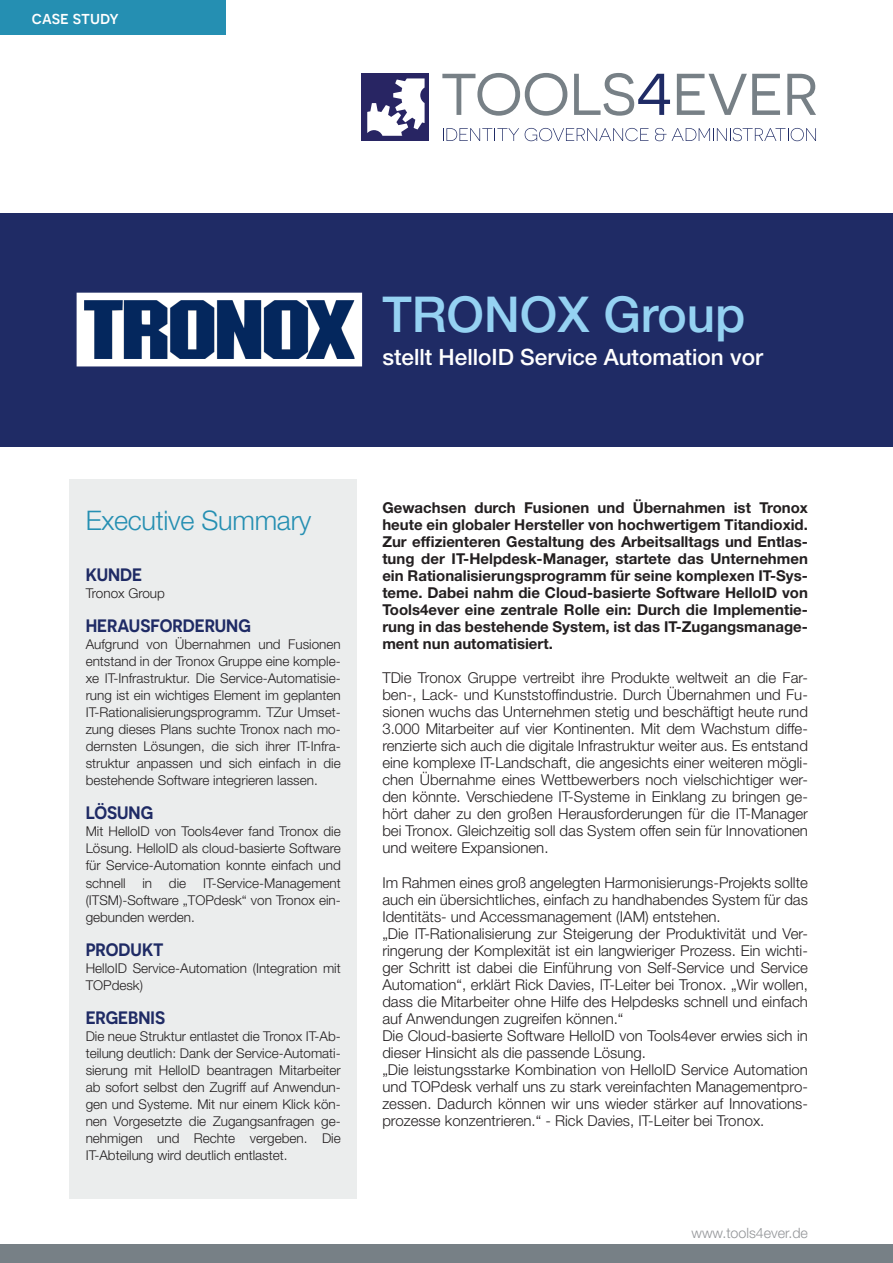
<style>
.page{position:relative;width:893px;height:1263px;background:#fff}
.page>*{position:absolute;margin:0;border:0;box-sizing:border-box;transform-origin:0 0}
.Kunde{font:500 49.5px "Helvetica Neue LT Std";color:#95d2f2}
.Executive_Summary{font:300 27px "Helvetica Neue LT Std";letter-spacing:-.01em;color:#258fb2}
.Untertitel{font:500 22.5px "Helvetica Neue LT Std";color:#fff}
.Überschrift_Caps{font:600 18px "Novecentosans";color:#1f2b65}
.t1{font:500 18px "Novecentosans";color:#fff}
.Text{font:300 15px/17px "Helvetica Neue LT Std";color:#231f20;text-align:justify}
.Text_bold{font:700 15px/17px "Helvetica Neue LT Std";color:#231f20;text-align:justify}
.t2{font:300 14.25px "Helvetica Neue LT Std";color:#939598}
.Text-2{font:300 13.5px/17px "Helvetica Neue LT Std";color:#231f20;text-align:justify}
</style>
<div class="page">
<div style="left:0;top:1245px;width:893px;height:18px;background:#778086"></div>
<div style="left:0;top:213px;width:893px;height:233px;background:#1f2b65"></div>
<div style="left:69px;top:479px;width:288px;height:720px;background:#ebeded"></div>
<div style="left:362px;top:74px;width:67px;height:67px;background:#282563"></div>
<svg style="left:367px;top:78px;width:58px;height:58px"></svg>
<svg style="left:442px;top:73px;width:125px;height:43px"></svg>
<svg style="left:574px;top:73px;width:96px;height:43px"></svg>
<svg style="left:677px;top:74px;width:103px;height:41px"></svg>
<svg style="left:787px;top:74px;width:29px;height:41px"></svg>
<svg style="left:443px;top:128px;width:76px;height:13px"></svg>
<svg style="left:525px;top:128px;width:123px;height:13px"></svg>
<svg style="left:655px;top:128px;width:11px;height:13px"></svg>
<svg style="left:672px;top:128px;width:144px;height:13px"></svg>
<div style="left:0;top:0;width:225px;height:34px;background:#258fb2"></div>
<img style="left:86px;top:302px;width:267px;height:55px">
<div style="left:77px;top:293px;width:285px;height:73px;border:8px solid #fff"></div>
<p class="t1" style="left:32px;top:7px;width:89px">case study</p>
<p class="Kunde" style="left:382px;top:284px;width:365px">TRONOX Group</p>
<p class="Untertitel" style="left:382px;top:343px;width:382px">stellt HelloID Service Automation vor</p>
<p class="Executive_Summary" style="left:86px;top:504px;width:227px">Executive Summary</p>
<p class="Überschrift_Caps" style="left:86px;top:564px;width:58px">KUNDE</p>
<p class="Text-2" style="left:86px;top:585px;width:81px">Tronox Group</p>
<p class="Überschrift_Caps" style="left:86px;top:615px;width:167px">HERAUSFORDERUNG</p>
<p class="Text-2" style="left:86px;top:636px;width:257px">Aufgrund von Übernahmen und Fusionen entstand in der Tronox Gruppe eine komple&shy;xe IT-Infrastruktur. Die Service-Automatisie&shy;rung ist ein wichtiges Element im geplanten IT-Rationalisierungsprogramm. TZur Umset&shy;zung dieses Plans suchte Tronox nach mo&shy;dernsten Lösungen, die sich ihrer IT-Infra&shy;struktur anpassen und sich einfach in die bestehende Software integrieren lassen.</p>
<p class="Überschrift_Caps" style="left:86px;top:802px;width:69px">LÖSUNG</p>
<p class="Text-2" style="left:86px;top:823px;width:257px">Mit HelloID von Tools4ever fand Tronox die Lösung. HelloID als cloud-basierte Software für Service-Automation konnte einfach und schnell in die IT-Service-Management (ITSM)-Software „TOPdesk“ von Tronox ein&shy;gebunden werden.</p>
<p class="Überschrift_Caps" style="left:86px;top:938px;width:80px">PRODUKT</p>
<p class="Text-2" style="left:86px;top:959px;width:257px">HelloID Service-Automation (Integration mit<br>TOPdesk)</p>
<p class="Überschrift_Caps" style="left:86px;top:1006px;width:81px">ERGEBNIS</p>
<p class="Text-2" style="left:86px;top:1027px;width:257px">Die neue Struktur entlastet die Tronox IT-Ab&shy;teilung deutlich: Dank der Service-Automati&shy;sierung mit HelloID beantragen Mitarbeiter ab sofort selbst den Zugriff auf Anwendun&shy;gen und Systeme. Mit nur einem Klick kön&shy;nen Vorgesetzte die Zugangsanfragen ge&shy;nehmigen und Rechte vergeben. Die IT-Abteilung wird deutlich entlastet.</p>
<p class="Text_bold" style="left:382px;top:499px;width:427px">Gewachsen durch Fusionen und Übernahmen ist Tronox heute ein globaler Hersteller von hochwertigem Titandioxid.<br>Zur effizienteren Gestaltung des Arbeitsalltags und Entlas&shy;tung der IT-Helpdesk-Manager, startete das Unternehmen ein Rationalisierungsprogramm für seine komplexen IT-Sys&shy;teme. Dabei nahm die Cloud-basierte Software HelloID von Tools4ever eine zentrale Rolle ein: Durch die Implementie&shy;rung in das bestehende System, ist das IT-Zugangsmanage&shy;ment nun automatisiert.</p>
<p class="Text" style="left:382px;top:669px;width:427px">TDie Tronox Gruppe vertreibt ihre Produkte weltweit an die Far&shy;ben-, Lack- und Kunststoffindustrie. Durch Übernahmen und Fu&shy;sionen wuchs das Unternehmen stetig und beschäftigt heute rund 3.000 Mitarbeiter auf vier Kontinenten. Mit dem Wachstum diffe&shy;renzierte sich auch die digitale Infrastruktur weiter aus. Es entstand eine komplexe IT-Landschaft, die angesichts einer weiteren mögli&shy;chen Übernahme eines Wettbewerbers noch vielschichtiger wer&shy;den könnte. Verschiedene IT-Systeme in Einklang zu bringen ge&shy;hört daher zu den großen Herausforderungen für die IT-Manager bei Tronox. Gleichzeitig soll das System offen sein für Innovationen und weitere Expansionen.</p>
<p class="Text" style="left:382px;top:873px;width:427px">Im Rahmen eines groß angelegten Harmonisierungs-Projekts sollte auch ein übersichtliches, einfach zu handhabendes System für das Identitäts- und Accessmanagement (IAM) entstehen.</p>
<p class="Text" style="left:382px;top:924px;width:427px">„Die IT-Rationalisierung zur Steigerung der Produktivität und Ver&shy;ringerung der Komplexität ist ein langwieriger Prozess. Ein wichti&shy;ger Schritt ist dabei die Einführung von Self-Service und Service Automation“, erklärt Rick Davies, IT-Leiter bei Tronox. „Wir wollen, dass die Mitarbeiter ohne Hilfe des Helpdesks schnell und einfach auf Anwendungen zugreifen können.“</p>
<p class="Text" style="left:382px;top:1026px;width:427px">Die Cloud-basierte Software HelloID von Tools4ever erwies sich in dieser Hinsicht als die passende Lösung.</p>
<p class="Text" style="left:382px;top:1060px;width:427px">„Die leistungsstarke Kombination von HelloID Service Automation und TOPdesk verhalf uns zu stark vereinfachten Managementpro&shy;zessen. Dadurch können wir uns wieder stärker auf Innovations&shy;prozesse konzentrieren.“ - Rick Davies, IT-Leiter bei Tronox.</p>
<p class="t2" style="left:691px;top:1224px;width:118px">www.tools4ever.de</p>
</div>
